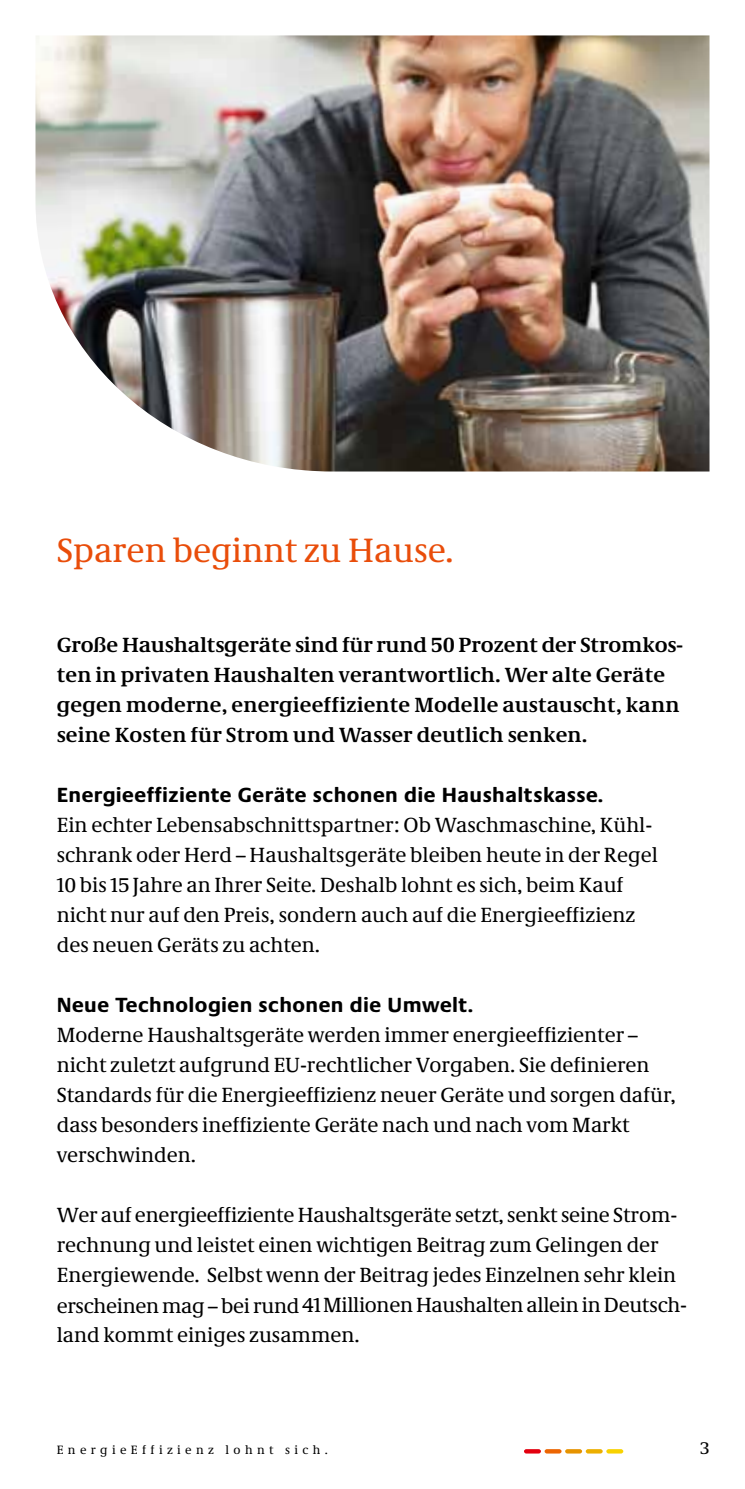
<style>
.page{position:relative;width:745px;height:1489px;background:#fff}
.page>*{position:absolute;margin:0;border:0;box-sizing:border-box;transform-origin:0 0}
.t1{font:35px "Neue Demos";color:#e94d0a}
.t2{font:21.25px/30px "Neue Demos";color:#000}
.t3{font:700 21.25px/30px "Neue Demos";letter-spacing:.01em;color:#000}
.t4{font:700 21.25px "Neue Praxis";letter-spacing:.02em;color:#000}
.t5{font:17.5px "Neue Demos";color:#000}
.t6{font:12.5px "Neue Demos";letter-spacing:.35em;color:#000}
.s1{font-size:20.5px}
</style>
<div class="page">
<img style="left:35px;top:35px;width:674px;height:436px">
<svg style="left:544px;top:1448px;width:17px;height:5px"></svg>
<svg style="left:523px;top:1448px;width:17px;height:5px"></svg>
<svg style="left:606px;top:1448px;width:17px;height:5px"></svg>
<svg style="left:585px;top:1448px;width:17px;height:5px"></svg>
<svg style="left:564px;top:1448px;width:17px;height:5px"></svg>
<h1 class="t1" style="left:57px;top:529px;width:398px">Sparen beginnt zu Hause.</h1>
<p class="t3" style="left:57px;top:629px;width:627px">Große Haushaltsgeräte sind für rund 50 Prozent der Stromkos&shy;ten in privaten Haushalten verantwortlich. Wer alte Geräte gegen moderne, energieeffiziente Modelle austauscht, kann seine Kosten für Strom und Wasser deutlich senken.</p>
<p class="t4" style="left:57px;top:782px;width:547px">Energieeffiziente Geräte schonen die Haushaltskasse.</p>
<p class="t2" style="left:57px;top:809px;width:602px">Ein echter Lebensabschnittspartner: Ob Waschmaschine, Kühl&shy;schrank oder Herd – Haushaltsgeräte bleiben heute in der Regel <span class="s1">10</span> bis <span class="s1">15</span>Jahre an Ihrer Seite. Deshalb lohnt es sich, beim Kauf nicht nur auf den Preis, sondern auch auf die Energieeffizienz des neuen Geräts zu achten.</p>
<p class="t4" style="left:57px;top:992px;width:418px">Neue Technologien schonen die Umwelt.</p>
<p class="t2" style="left:57px;top:1019px;width:620px">Moderne Haushaltsgeräte werden immer energieeffizienter – nicht zuletzt aufgrund EU-rechtlicher Vorgaben. Sie definieren Standards für die Energieeffizienz neuer Geräte und sorgen dafür, dass besonders ineffiziente Geräte nach und nach vom Markt verschwinden.</p>
<p class="t2" style="left:57px;top:1199px;width:631px">Wer auf energieeffiziente Haushaltsgeräte setzt, senkt seine Strom&shy;rechnung und leistet einen wichtigen Beitrag zum Gelingen der Energiewende. Selbst wenn der Beitrag jedes Einzelnen sehr klein erscheinen mag – bei rund <span class="s1">41</span>Millionen Haushalten allein in Deutsch&shy;land kommt einiges zusammen.</p>
<p class="t6" style="left:57px;top:1441px;width:272px">EnergieEffizienz lohnt sich.</p>
<p class="t5" style="left:699px;top:1436px;width:11px">3</p>
</div>
